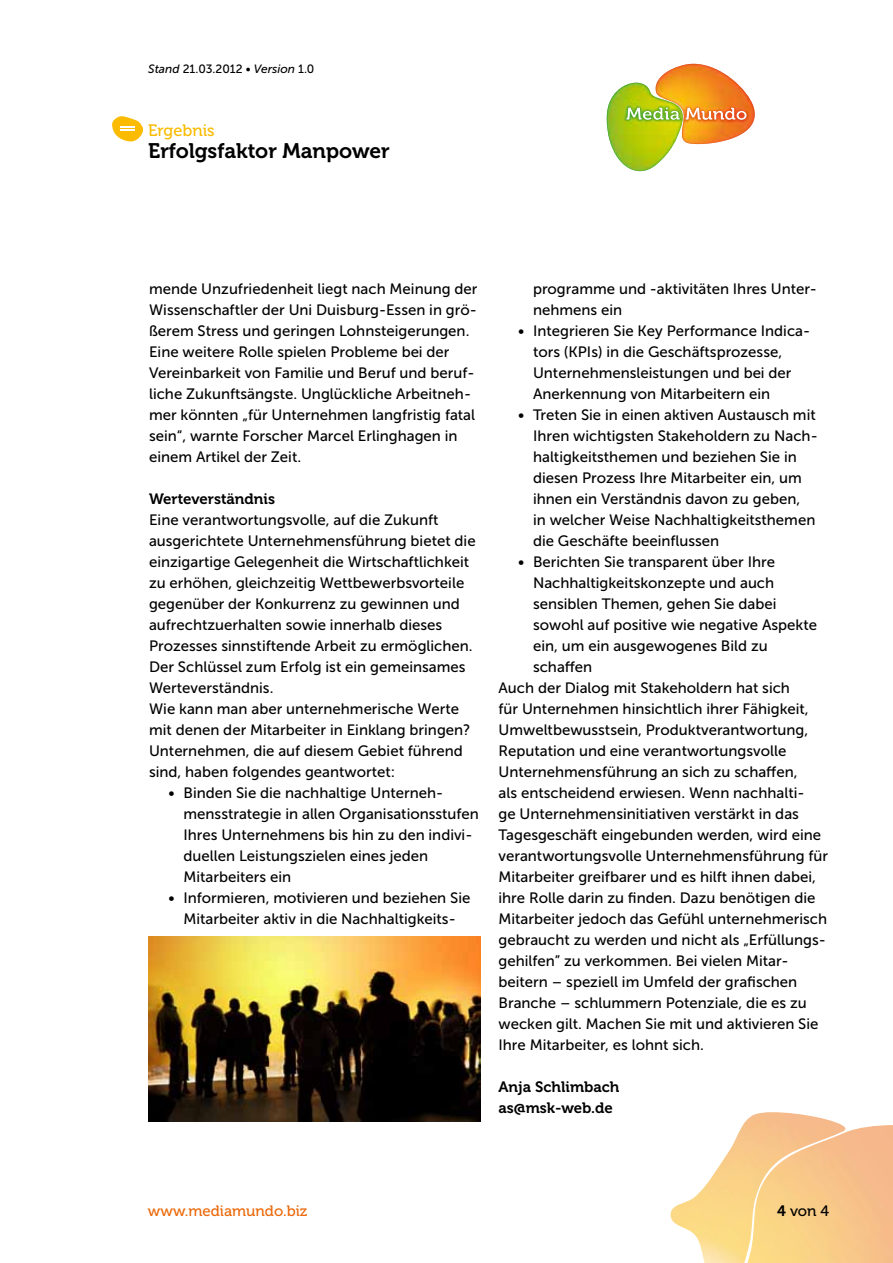
<style>
.page{position:relative;width:893px;height:1263px;background:#fff}
.page>*{position:absolute;margin:0;border:0;box-sizing:border-box;transform-origin:0 0}
.t1{font:21px "Museo 700";color:#000}
.t2{font:16.5px "Museo 500";color:#fabb00}
.t3{font:15px/21px "Museo Sans 500";color:#000}
.t4{font:15px/21px "Museo 700";color:#000}
.t5{font:15px "Museo 500";color:#eb690b}
.t6{font:15px "Museo 500";color:#000}
.t7{font:12px "Museo Sans 500";color:#000}
.s1{font-style:italic}
.s2{font-family:"Museo 700"}
</style>
<div class="page">
<img style="left:670px;top:1112px;width:223px;height:151px">
<svg style="left:607px;top:64px;width:148px;height:107px"></svg>
<svg style="left:112px;top:116px;width:31px;height:25px"></svg>
<img style="left:149px;top:937px;width:332px;height:184px">
<p class="t7" style="left:148px;top:62px;width:168px"><span class="s1">Stand</span> 21.03.2012 • <span class="s1">Version</span> 1.0</p>
<p class="t2" style="left:148px;top:121px;width:68px">Ergebnis</p>
<h1 class="t1" style="left:148px;top:139px;width:243px">Erfolgsfaktor Manpower</h1>
<p class="t3" style="left:149px;top:278px;width:330px">mende Unzufriedenheit liegt nach Meinung der Wissenschaftler der Uni Duisburg-Essen in grö&shy;ßerem Stress und geringen Lohnsteigerungen.<br>Eine weitere Rolle spielen Probleme bei der Vereinbarkeit von Familie und Beruf und beruf&shy;liche Zukunftsängste. Unglückliche Arbeitneh&shy;mer könnten „für Unternehmen langfristig fatal sein“, warnte Forscher Marcel Erlinghagen in einem Artikel der Zeit.</p>
<p class="t4" style="left:149px;top:489px;width:128px">Werteverständnis</p>
<p class="t3" style="left:149px;top:509px;width:328px">Eine verantwortungsvolle, auf die Zukunft ausgerichtete Unternehmensführung bietet die einzigartige Gelegenheit die Wirtschaftlichkeit zu erhöhen, gleichzeitig Wettbewerbsvorteile gegenüber der Konkurrenz zu gewinnen und aufrechtzuerhalten sowie innerhalb dieses Prozesses sinnstiftende Arbeit zu ermöglichen.<br>Der Schlüssel zum Erfolg ist ein gemeinsames Werteverständnis.<br>Wie kann man aber unternehmerische Werte mit denen der Mitarbeiter in Einklang bringen?<br>Unternehmen, die auf diesem Gebiet führend sind, haben folgendes geantwortet:</p>
<p class="t3" style="left:184px;top:782px;width:297px;text-indent:-15px">• Binden Sie die nachhaltige Unterneh&shy;mensstrategie in allen Organisationsstufen Ihres Unternehmens bis hin zu den indivi&shy;duellen Leistungszielen eines jeden Mitarbeiters ein</p>
<p class="t3" style="left:169px;top:887px;width:303px;text-align:center">• Informieren, motivieren und beziehen Sie<br>Mitarbeiter aktiv in die Nachhaltigkeits-</p>
<p class="t3" style="left:533px;top:278px;width:285px">programme und -aktivitäten Ihres Unter&shy;nehmens ein</p>
<p class="t3" style="left:533px;top:320px;width:279px;text-indent:-15px">• Integrieren Sie Key Performance Indica&shy;tors (KPIs) in die Geschäftsprozesse, Unternehmensleistungen und bei der Anerkennung von Mitarbeitern ein</p>
<p class="t3" style="left:533px;top:404px;width:286px;text-indent:-15px">• Treten Sie in einen aktiven Austausch mit Ihren wichtigsten Stakeholdern zu Nach&shy;haltigkeitsthemen und beziehen Sie in diesen Prozess Ihre Mitarbeiter ein, um ihnen ein Verständnis davon zu geben,<br>in welcher Weise Nachhaltigkeitsthemen die Geschäfte beeinflussen</p>
<p class="t3" style="left:518px;top:551px;width:259px">• Berichten Sie transparent über Ihre</p>
<p class="t3" style="left:533px;top:572px;width:243px">Nachhaltigkeitskonzepte und auch</p>
<p class="t3" style="left:533px;top:593px;width:245px">sensiblen Themen, gehen Sie dabei</p>
<p class="t3" style="left:533px;top:614px;width:286px">sowohl auf positive wie negative Aspekte</p>
<p class="t3" style="left:533px;top:635px;width:236px">ein, um ein ausgewogenes Bild zu</p>
<p class="t3" style="left:533px;top:656px;width:61px">schaffen</p>
<p class="t3" style="left:499px;top:677px;width:293px">Auch der Dialog mit Stakeholdern hat sich</p>
<p class="t3" style="left:499px;top:698px;width:312px">für Unternehmen hinsichtlich ihrer Fähigkeit,</p>
<p class="t3" style="left:499px;top:719px;width:311px">Umweltbewusstsein, Produktverantwortung,</p>
<p class="t3" style="left:499px;top:740px;width:289px">Reputation und eine verantwortungsvolle</p>
<p class="t3" style="left:499px;top:761px;width:300px">Unternehmensführung an sich zu schaffen,</p>
<p class="t3" style="left:499px;top:782px;width:308px">als entscheidend erwiesen. Wenn nachhalti-</p>
<p class="t3" style="left:499px;top:803px;width:302px">ge Unternehmensinitiativen verstärkt in das</p>
<p class="t3" style="left:499px;top:824px;width:324px">Tagesgeschäft eingebunden werden, wird eine</p>
<p class="t3" style="left:499px;top:845px;width:331px">verantwortungsvolle Unternehmensführung für</p>
<p class="t3" style="left:499px;top:866px;width:319px">Mitarbeiter greifbarer und es hilft ihnen dabei,</p>
<p class="t3" style="left:499px;top:887px;width:318px">ihre Rolle darin zu finden. Dazu benötigen die</p>
<p class="t3" style="left:499px;top:908px;width:330px">Mitarbeiter jedoch das Gefühl unternehmerisch</p>
<p class="t3" style="left:499px;top:929px;width:329px">gebraucht zu werden und nicht als „Erfüllungs-</p>
<p class="t3" style="left:499px;top:950px;width:292px">gehilfen” zu verkommen. Bei vielen Mitar-</p>
<p class="t3" style="left:499px;top:971px;width:300px">beitern – speziell im Umfeld der grafischen</p>
<p class="t3" style="left:499px;top:992px;width:310px">Branche – schlummern Potenziale, die es zu</p>
<p class="t3" style="left:499px;top:1013px;width:321px">wecken gilt. Machen Sie mit und aktivieren Sie</p>
<p class="t3" style="left:499px;top:1034px;width:207px">Ihre Mitarbeiter, es lohnt sich.</p>
<p class="t4" style="left:499px;top:1077px;width:122px">Anja Schlimbach as@msk-web.de</p>
<p class="t5" style="left:148px;top:1202px;width:161px">www.mediamundo.biz</p>
<p class="t6" style="left:777px;top:1202px;width:53px"><span class="s2">4</span> von 4</p>
</div>
